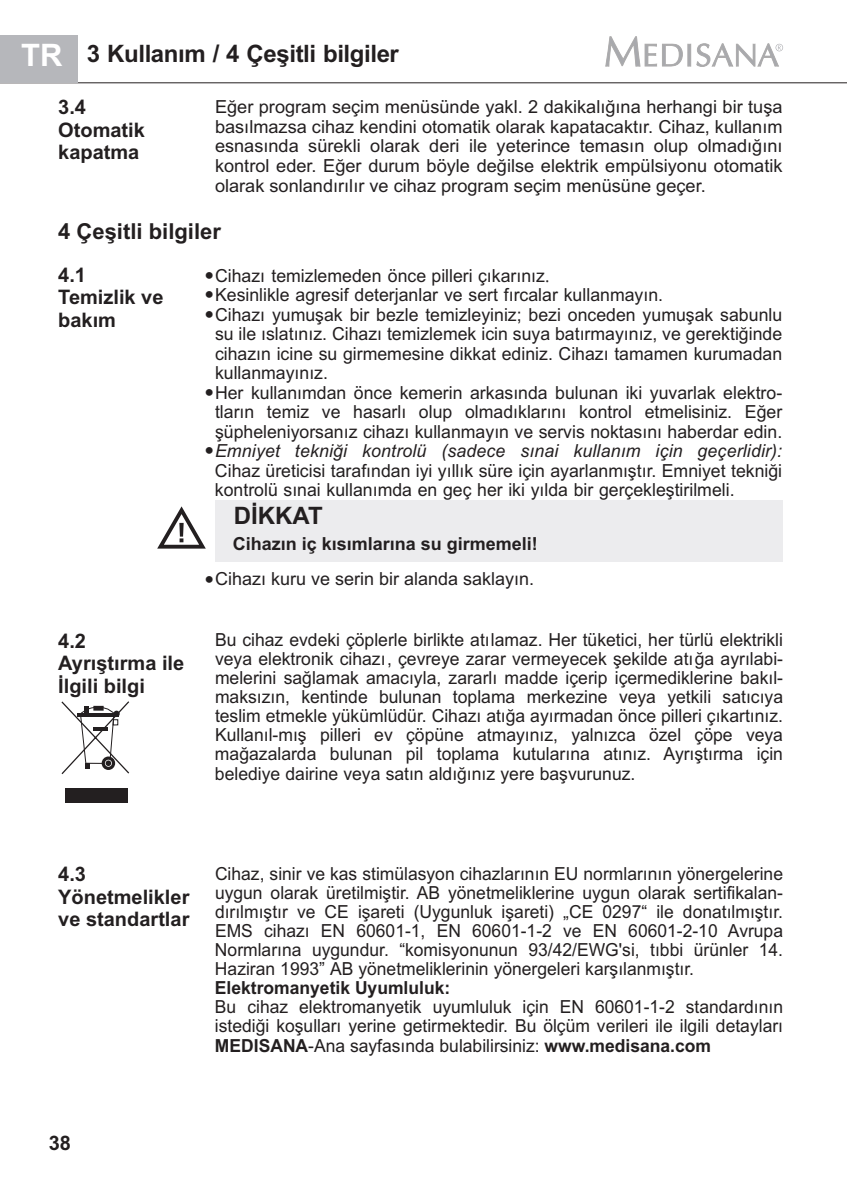
<style>
.page{position:relative;width:847px;height:1199px;background:#fff}
.page>*{position:absolute;margin:0;border:0;box-sizing:border-box;transform-origin:0 0}
.t1{font:27.4px/39.2px "Arial";color:#231f20}
.t2{font:700 24px "Arial";letter-spacing:-.015em;color:#231f20}
.t3{font:700 22px "Arial";color:#231f20}
.t4{font:700 20px/22.4px "Arial";color:#231f20}
.t5{font:18px/19.2px "Arial";color:#231f20;text-align:justify}
.t6{font:italic 18px "Arial";letter-spacing:.01em;color:#231f20}
.t7{font:700 18px "Arial";color:#231f20}
.s1{font-size:31px;color:#fff}
.s2{font-family:"Batang"}
.s3{font-size:27.4px}
.s4{font-weight:700}
</style>
<div class="page">
<hr style="left:0;top:82px;width:847px;height:1px;background:#231f20">
<div style="left:0;top:35px;width:78px;height:47px;background:#b6b7bb"></div>
<svg style="left:605px;top:36px;width:178px;height:31px"></svg>
<div style="left:215px;top:500px;width:568px;height:62px;background:#ececee"></div>
<svg style="left:157px;top:506px;width:49px;height:43px"></svg>
<svg style="left:61px;top:701px;width:69px;height:74px"></svg>
<div style="left:65px;top:788px;width:63px;height:14px;background:#231f20"></div>
<h2 class="t2" style="left:21px;top:44px;width:379px"><span class="s1">TR</span> 3 Kullanım / 4 Çeşitli bilgiler</h2>
<p class="t4" style="left:58px;top:98px;width:88px">3.4<br>Otomatik kapatma</p>
<p class="t5" style="left:215px;top:98px;width:569px;line-height:19.8px">Eğer program seçim menüsünde yakl. 2 dakikalığına herhangi bir tuşa basılmazsa cihaz kendini otomatik olarak kapatacaktır. Cihaz, kullanım esnasında sürekli olarak deri ile yeterince temasın olup olmadığını kontrol eder. Eğer durum böyle değilse elektrik empülsiyonu otomatik olarak sonlandırılır ve cihaz program seçim menüsüne geçer.</p>
<p class="t3" style="left:58px;top:223px;width:164px">4 Çeşitli bilgiler</p>
<p class="t4" style="left:58px;top:265px;width:107px">4.1<br>Temizlik ve bakım</p>
<p class="t5" style="left:215px;top:267px;width:569px;text-align:left">Cihazı temizlemeden önce pilleri çıkarınız<span class="s2">.<br></span>Kesinlikle agresif deterjanlar ve sert fırcalar kullanmayın.<br>Cihazı yumuşak bir bezle temizleyiniz; bezi onceden yumuşak sabunlu su ile ıslatınız. Cihazı temizlemek icin suya batırmayınız, ve gerektiğinde cihazın icine su girmemesine dikkat ediniz. Cihazı tamamen kurumadan kullanmayınız.<br>Her kullanımdan önce kemerin arkasında bulunan iki yuvarlak elektro&shy;tların temiz ve hasarlı olup olmadıklarını kontrol etmelisiniz. Eğer şüpheleniyorsanız cihazı kullanmayın ve servis noktasını haberdar edin.</p>
<p class="t6" style="left:215px;top:444px;width:569px">Emniyet tekniği kontrolü (sadece sınai kullanım için geçerlidir):</p>
<p class="t5" style="left:215px;top:462px;width:569px">Cihaz üreticisi tarafından iyi yıllık süre için ayarlanmıştır. Emniyet tekniği kontrolü sınai kullanımda en geç her iki yılda bir gerçekleştirilmeli.</p>
<h1 class="t1" style="left:204px;top:258px;width:11px">• •</h1>
<h1 class="t1" style="left:204px;top:277px;width:11px">•</h1>
<h1 class="t1" style="left:204px;top:375px;width:11px">•</h1>
<h1 class="t1" style="left:204px;top:434px;width:11px">•</h1>
<p class="t4" style="left:58px;top:631px;width:127px">4.2<br>Ayr şt rma ile<br>İlgili bilgi</p>
<p class="t4" style="left:91px;top:654px;width:30px">ı ı</p>
<h2 class="t2" style="left:234px;top:506px;width:90px">DİKKAT</h2>
<p class="t7" style="left:233px;top:537px;width:307px">Cihazın iç kısımlarına su girmemeli!</p>
<p class="t5" style="left:204px;top:571px;width:331px"><span class="s3">•</span>Cihazı kuru ve serin bir alanda saklayın.</p>
<p class="t5" style="left:215px;top:631px;width:570px">Bu cihaz evdeki çöplerle birlikte atılamaz. Her tüketici, her türlü elektrikli veya elektronik cihazı, çevreye zarar vermeyecek şekilde atığa ayrılabi&shy;melerini sağlamak amacıyla, zararlı madde içerip içermediklerine bakıl&shy;maksızın, kentinde bulunan toplama merkezine veya yetkili satıcıya teslim etmekle yükümlüdür. Cihazı atığa ayırmadan önce pilleri çıkartınız.<br>Kullanıl-mış pilleri ev çöpüne atmayınız, yalnızca özel çöpe veya mağazalarda bulunan pil toplama kutularına atınız. Ayrıştırma için belediye dairine veya satın aldığınız yere başvurunuz.</p>
<p class="t4" style="left:58px;top:864px;width:133px">4.3<br>Yönetmelikler ve standartlar</p>
<p class="t5" style="left:215px;top:855px;width:570px;line-height:38.2px">Cihaz, sinir ve kas stimülasyon cihazlarının EU normlarının yönergelerine dırılmıştır ve CE işareti (Uygunluk işareti) „CE 0297“ ile donatılmıştır.</p>
<p class="t5" style="left:215px;top:922px;width:570px">EMS cihazı EN 60601-1, EN 60601-1-2 ve EN 60601-2-10 Avrupa Normlarına uygundur. “komisyonunun 93/42/EWG'si, tıbbi ürünler 14.<br>Haziran 1993” AB yönetmeliklerinin yönergeleri karşılanmıştır.</p>
<p class="t7" style="left:215px;top:981px;width:237px">Elektromanyetik Uyumluluk:</p>
<p class="t5" style="left:215px;top:999px;width:570px">Bu cihaz elektromanyetik uyumluluk için EN 60601-1-2 standardının istediği koşulları yerine getirmektedir. Bu ölçüm verileri ile ilgili detayları <span class="s4">MEDISANA</span>-Ana sayfasında bulabilirsiniz: <span class="s4">www.medisana.com</span></p>
<p class="t5" style="left:215px;top:884px;width:570px">uygun olarak üretilmiştir. AB yönetmeliklerine uygun olarak sertifikalan-</p>
<p class="t4" style="left:49px;top:1133px;width:24px">38</p>
</div>
